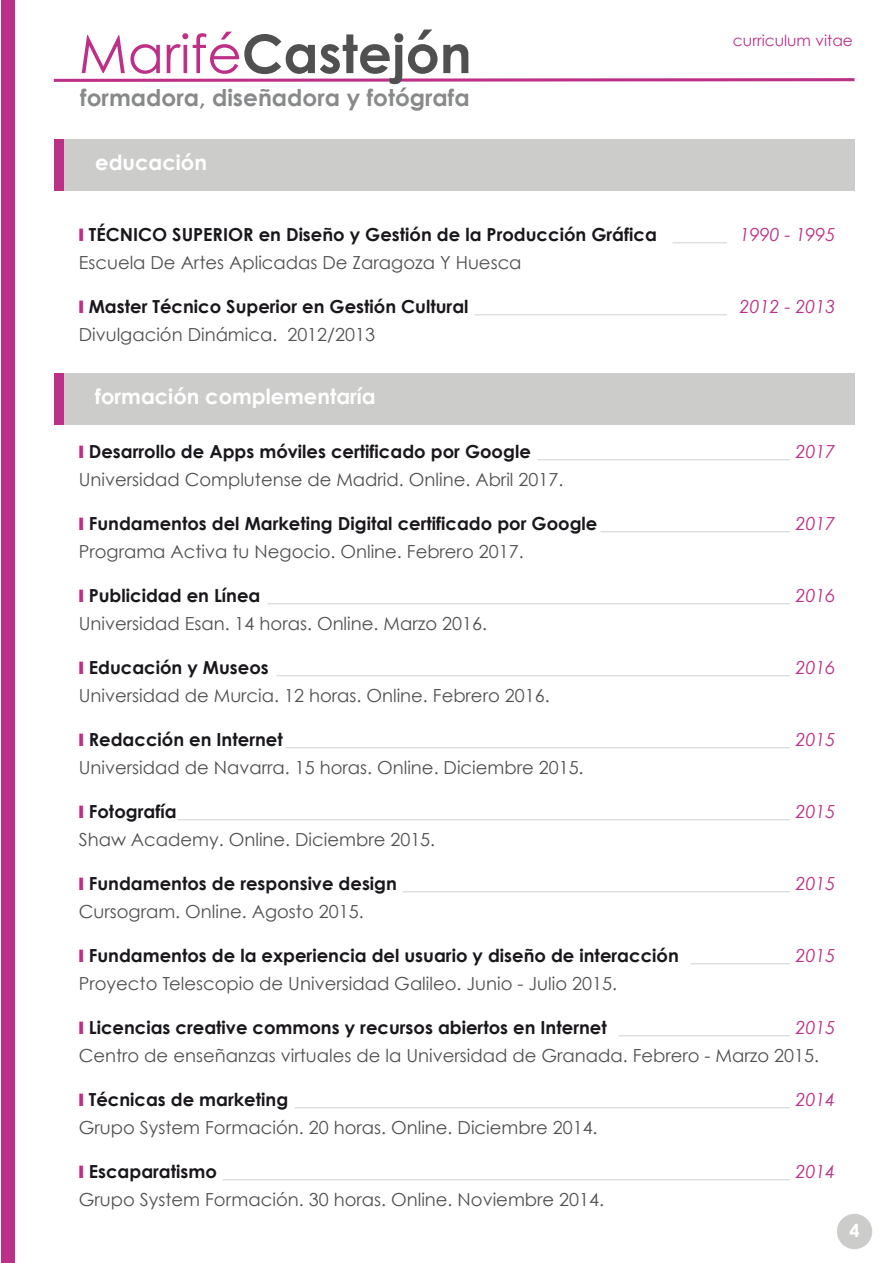
<style>
.page{position:relative;width:893px;height:1263px;background:#fff}
.page>*{position:absolute;margin:0;border:0;box-sizing:border-box;transform-origin:0 0}
.t1{font:700 53.25px "Century Gothic";color:#505050}
.t2{font:700 23.25px "Century Gothic";color:#88898a}
.t3{font:700 21px "Century Gothic";color:#fff}
.t4{font:italic 18px/28.5px "Century Gothic";color:#cccccb}
.t5{font:700 18px/28.5px "Century Gothic";color:#1a171c}
.t6{font:18px/28.5px "Century Gothic";color:#505050}
.t7{font:700 18px "Century Gothic";color:#fff}
.t8{font:15.45px "Century Gothic";color:#bc3187}
.s1{font-weight:400;color:#bc3187}
.s2{color:#bc3187}
.s3{font-weight:400;font-style:italic;color:#cccccb}
.s4{font-weight:400;font-style:italic;color:#bc3187}
.s5{font-weight:400;color:#505050}
.s6{font-weight:700;color:#1a171c}
.s7{font-style:italic;color:#cccccb}
.s8{font-style:italic;color:#bc3187}
.s9{font-weight:700;font-style:normal;color:#1a171c}
.s10{font-style:normal;color:#505050}
</style>
<div class="page">
<div style="left:54px;top:140px;width:800px;height:51px;background:#cccccb"></div>
<div style="left:837px;top:1214px;width:35px;height:35px;background:#cccccb;border-radius:50%"></div>
<div style="left:1px;top:0;width:14px;height:1263px;background:#bc3187"></div>
<svg style="left:53px;top:78px;width:802px;height:4px;background:#cb60a2"></svg>
<div style="left:54px;top:140px;width:10px;height:51px;background:#bc3187"></div>
<div style="left:54px;top:374px;width:800px;height:51px;background:#cccccb"></div>
<div style="left:54px;top:374px;width:10px;height:51px;background:#bc3187"></div>
<h1 class="t1" style="left:79px;top:20px;width:394px"><span class="s1">Marifé</span>Castejón</h1>
<p class="t2" style="left:80px;top:83px;width:391px">formadora, diseñadora y fotógrafa</p>
<p class="t3" style="left:95px;top:149px;width:113px">educación</p>
<p class="t3" style="left:95px;top:149px;width:170px">perfil profesional</p>
<p class="t8" style="left:733px;top:31px;width:121px">curriculum vitae</p>
<p class="t5" style="left:79px;top:220px;width:758px"><span class="s2">❙</span> TÉCNICO SUPERIOR en Diseño y Gestión de la Producción Gráfica <span class="s3">______</span> <span class="s4">1990 - 1995<br></span><span class="s5">Escuela De Artes Aplicadas De Zaragoza Y Huesca</span></p>
<p class="t5" style="left:79px;top:292px;width:758px"><span class="s2">❙</span> Master Técnico Superior en Gestión Cultural <span class="s3">____________________________</span> <span class="s4">2012 - 2013<br></span><span class="s5">Divulgación Dinámica. 2012/2013</span></p>
<p class="t3" style="left:95px;top:383px;width:282px">formación complementaría</p>
<p class="t3" style="left:95px;top:383px;width:170px">perfil profesi nal</p>
<p class="t6" style="left:79px;top:437px;width:758px"><span class="s2">❙</span> <span class="s6">Desarrollo de Apps móviles certificado por Google</span> <span class="s7">____________________________</span> <span class="s8">2017<br></span>Universidad Complutense de Madrid. Online. Abril 2017.</p>
<p class="t5" style="left:79px;top:508px;width:758px"><span class="s2">❙</span> Fundamentos del Marketing Digital certificado por Google <span class="s3">_____________________</span> <span class="s4">2017<br></span><span class="s5">Programa Activa tu Negocio. Online. Febrero 2017.</span></p>
<p class="t4" style="left:79px;top:581px;width:758px"><span class="s2">❙</span> <span class="s9">Publicidad en Línea</span> __________________________________________________________ <span class="s2">2016<br></span><span class="s10">Universidad Esan. 14 horas. Online. Marzo 2016.</span></p>
<p class="t4" style="left:79px;top:653px;width:758px"><span class="s2">❙</span> <span class="s9">Educación y Museos</span> _________________________________________________________ <span class="s2">2016<br></span><span class="s10">Universidad de Murcia. 12 horas. Online. Febrero 2016.</span></p>
<p class="t4" style="left:79px;top:725px;width:758px"><span class="s2">❙</span> <span class="s9">Redacción en Internet</span> ________________________________________________________ <span class="s2">2015<br></span><span class="s10">Universidad de Navarra. 15 horas. Online. Diciembre 2015.</span></p>
<p class="t4" style="left:79px;top:797px;width:758px"><span class="s2">❙</span> <span class="s9">Fotografía</span>____________________________________________________________________ <span class="s2">2015<br></span><span class="s10">Shaw Academy. Online. Diciembre 2015.</span></p>
<p class="t4" style="left:79px;top:869px;width:758px"><span class="s2">❙</span> <span class="s9">Fundamentos de responsive design</span> ___________________________________________ <span class="s2">2015<br></span><span class="s10">Cursogram. Online. Agosto 2015.</span></p>
<p class="t5" style="left:79px;top:940px;width:758px"><span class="s2">❙</span> Fundamentos de la experiencia del usuario y diseño de interacción <span class="s3">___________</span> <span class="s4">2015<br></span><span class="s5">Proyecto Telescopio de Universidad Galileo. Junio - Julio 2015.</span></p>
<p class="t6" style="left:79px;top:1013px;width:758px"><span class="s2">❙</span> <span class="s6">Licencias creative commons y recursos abiertos en Internet</span> <span class="s7">___________________</span> <span class="s8">2015<br></span>Centro de enseñanzas virtuales de la Universidad de Granada. Febrero - Marzo 2015.</p>
<p class="t4" style="left:79px;top:1085px;width:758px"><span class="s2">❙</span> <span class="s9">Técnicas de marketing</span> _______________________________________________________ <span class="s2">2014<br></span><span class="s10">Grupo System Formación. 20 horas. Online. Diciembre 2014.</span></p>
<p class="t4" style="left:79px;top:1157px;width:758px"><span class="s2">❙</span> <span class="s9">Escaparatismo</span> _______________________________________________________________ <span class="s2">2014<br></span><span class="s10">Grupo System Formación. 30 horas. Online. Noviembre 2014.</span></p>
<p class="t7" style="left:849px;top:1219px;width:12px">4</p>
</div>
